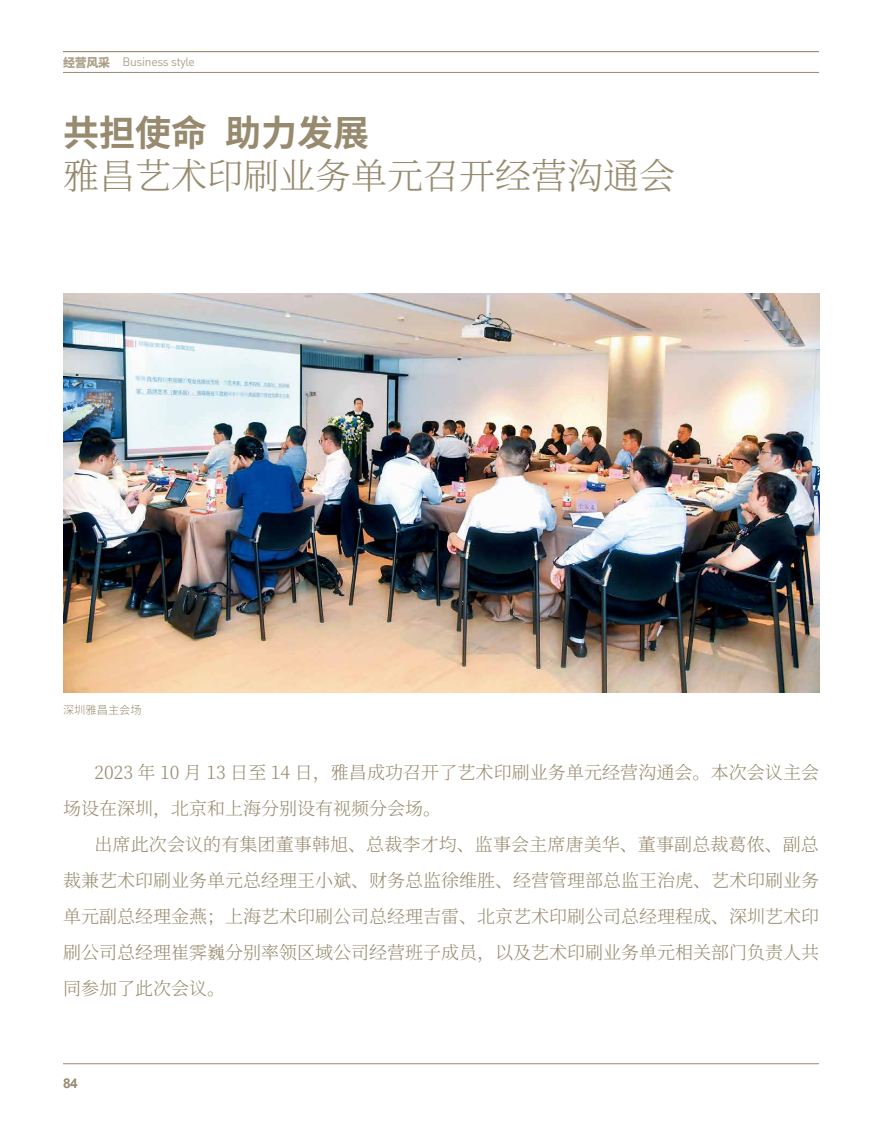
<style>
.page{position:relative;width:893px;height:1127px;background:#fff}
.page>*{position:absolute;margin:0;border:0;box-sizing:border-box;transform-origin:0 0}
.t1{font:300 36px "Source Han Serif CN";color:#978a6e}
.t2{font:700 36px "Source Han Sans CN";color:#978a6e}
.t3{font:300 18px/36px "Source Han Serif CN";color:#978a6e}
.t4{font:700 13.5px "Arial";color:#978a6e}
.t5{font:12px "DIN";letter-spacing:-.025em;color:#aca088}
.t6{font:300 11.25px "Source Han Sans CN";color:#978a6e}
.s1{font-family:"Source Han Sans CN";font-weight:800}
</style>
<div class="page">
<img style="left:63px;top:293px;width:756px;height:400px">
<hr style="left:63px;top:51px;width:756px;height:1px;background:#978a6e">
<hr style="left:63px;top:72px;width:756px;height:1px;background:#978a6e">
<hr style="left:63px;top:1063px;width:756px;height:1px;background:#978a6e">
<p class="t5" style="left:63px;top:55px;width:133px"><span class="s1">经营风采</span> Business style</p>
<h1 class="t2" style="left:63px;top:112px;width:307px">共担使命 助力发展</h1>
<h1 class="t1" style="left:63px;top:155px;width:613px">雅昌艺术印刷业务单元召开经营沟通会</h1>
<p class="t6" style="left:63px;top:703px;width:80px">深圳雅昌主会场</p>
<p class="t3" style="left:63px;top:755px;width:758px;text-indent:32px">2023 年 10 月 13 日至 14 日，雅昌成功召开了艺术印刷业务单元经营沟通会。本次会议主会场设在深圳，北京和上海分别设有视频分会场。</p>
<p class="t3" style="left:63px;top:827px;width:757px;text-align:justify;text-indent:32px">出席此次会议的有集团董事韩旭、总裁李才均、监事会主席唐美华、董事副总裁葛侬、副总裁兼艺术印刷业务单元总经理王小斌、财务总监徐维胜、经营管理部总监王治虎、艺术印刷业务单元副总经理金燕；上海艺术印刷公司总经理吉雷、北京艺术印刷公司总经理程成、深圳艺术印刷公司总经理崔霁巍分别率领区域公司经营班子成员，以及艺术印刷业务单元相关部门负责人共同参加了此次会议。</p>
<p class="t4" style="left:63px;top:1073px;width:16px">84</p>
</div>
